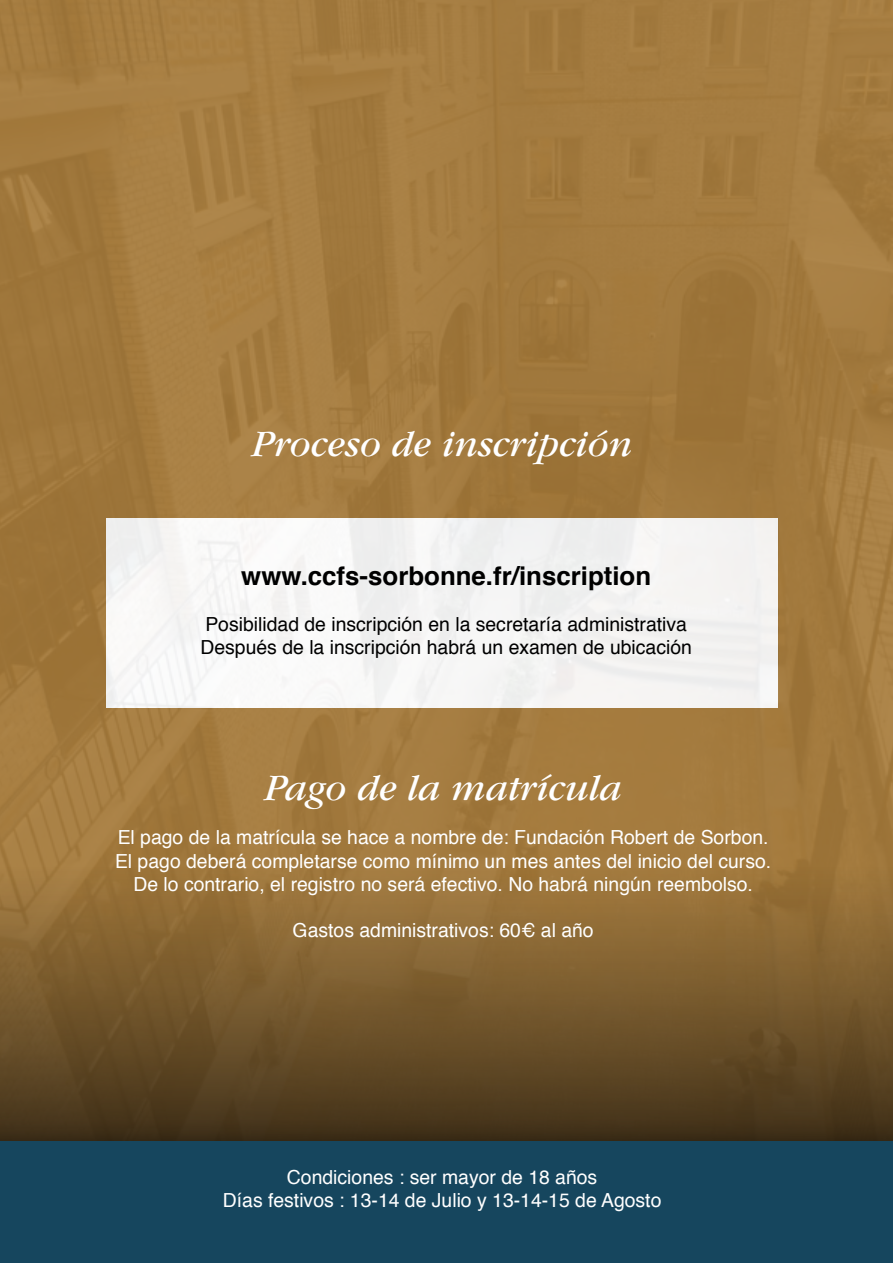
<style>
.page{position:relative;width:893px;height:1263px;background:#a77b3a}
.page>*{position:absolute;margin:0;border:0;box-sizing:border-box;transform-origin:0 0}
.t1{font:italic 38.7px "Garamond";color:#fff}
.t2{font:700 25.8px "Helvetica";color:#000}
.t3{font:19.35px/23.2px "Helvetica";color:#fff;text-align:center}
.t4{font:19.35px/23.2px "Helvetica";color:#000}
</style>
<div class="page">
<div style="left:106px;top:518px;width:672px;height:190px;background:#f5f4f3"></div>
<div style="left:0;top:867px;width:893px;height:279px;background:linear-gradient(to bottom,#a67c3f,#403018)"></div>
<div style="left:0;top:1141px;width:893px;height:122px;background:#16465e"></div>
<h1 class="t1" style="left:252px;top:424px;width:382px">Proceso de inscripción</h1>
<h2 class="t2" style="left:241px;top:555px;width:411px">www.ccfs-sorbonne.fr/inscription</h2>
<p class="t4" style="left:200px;top:613px;width:493px">Posibilidad de inscripción en la secretaría administrativa<br>Después de la inscripción habrá un examen de ubicación</p>
<h1 class="t1" style="left:264px;top:768px;width:359px">Pago de la matrícula</h1>
<p class="t3" style="left:115px;top:826px;width:658px">El pago de la matrícula se hace a nombre de: Fundación Robert de Sorbon.<br>El pago deberá completarse como mínimo un mes antes del inicio del curso.<br>De lo contrario, el registro no será efectivo. No habrá ningún reembolso.</p>
<p class="t3" style="left:293px;top:920px;width:303px">Gastos administrativos: 60¤ al año</p>
<p class="t3" style="left:223px;top:1166px;width:440px">Condiciones : ser mayor de 18 años<br>Días festivos : 13-14 de Julio y 13-14-15 de Agosto</p>
</div>
